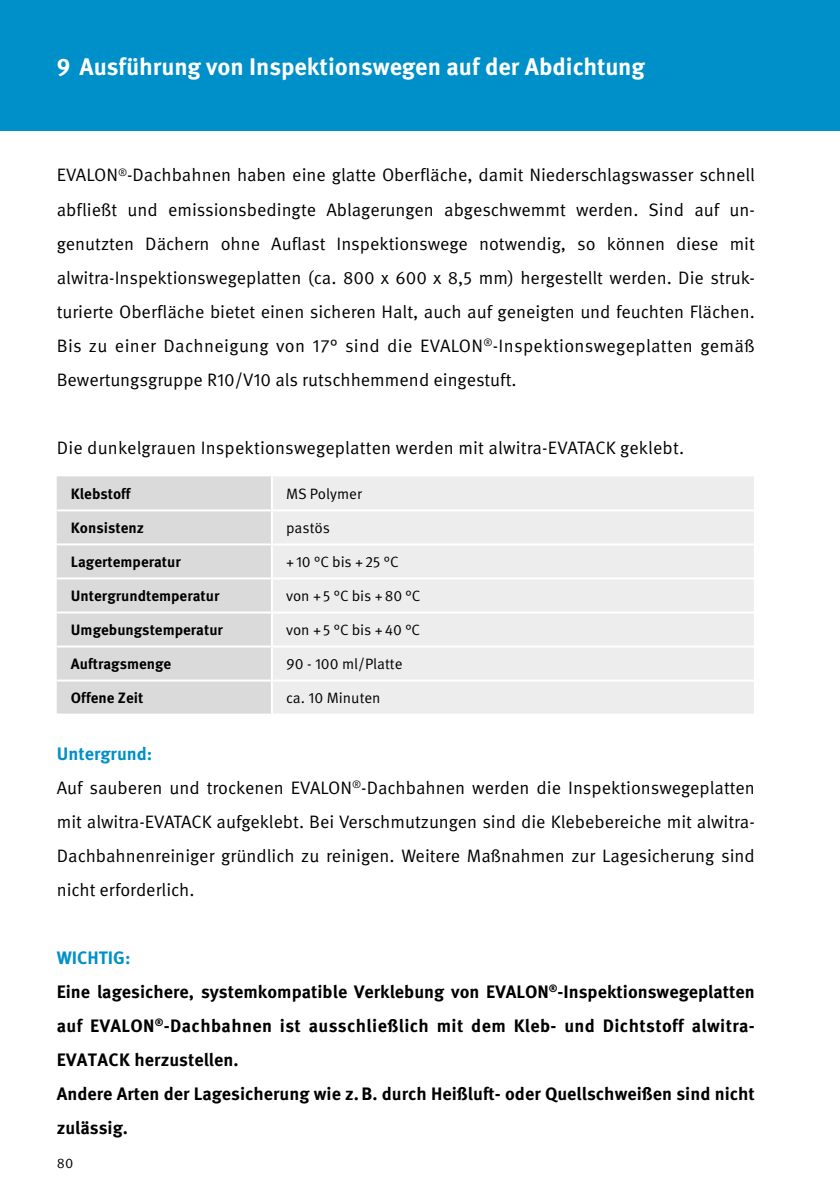
<style>
.page{position:relative;width:840px;height:1191px;background:#fff}
.page>*{position:absolute;margin:0;border:0;box-sizing:border-box;transform-origin:0 0}
.t1{font:700 24px "Meta Pro";color:#fff}
.t2{font:18px/34px "Meta Pro";color:#000;text-align:justify}
.t3{font:700 18px/34px "Meta Pro";color:#000}
.t4{font:700 15px "Meta Pro";color:#000}
.t5{font:15px "Meta Pro";color:#000}
.t6{font:14px "Meta Pro";color:#000}
.s1{font-weight:700;color:#0090c9}
.s2{color:#0090c9}
</style>
<div class="page">
<div style="left:0;top:0;width:839px;height:130px;background:#0090c9"></div>
<div style="left:57px;top:476px;width:214px;height:237px;background:#dadada"></div>
<div style="left:273px;top:476px;width:480px;height:237px;background:#ededed"></div>
<hr style="left:271px;top:509px;width:482px;height:2px;background:#fff">
<hr style="left:271px;top:543px;width:482px;height:2px;background:#fff">
<hr style="left:271px;top:577px;width:482px;height:2px;background:#fff">
<hr style="left:271px;top:611px;width:482px;height:2px;background:#fff">
<hr style="left:271px;top:645px;width:482px;height:2px;background:#fff">
<hr style="left:271px;top:679px;width:482px;height:2px;background:#fff">
<hr style="left:57px;top:509px;width:214px;height:2px;background:#fff">
<hr style="left:57px;top:543px;width:214px;height:2px;background:#fff">
<hr style="left:57px;top:577px;width:214px;height:2px;background:#fff">
<hr style="left:57px;top:611px;width:214px;height:2px;background:#fff">
<hr style="left:57px;top:645px;width:214px;height:2px;background:#fff">
<hr style="left:57px;top:679px;width:214px;height:2px;background:#fff">
<h1 class="t1" style="left:57px;top:51px;width:589px">9 Ausführung von Inspektionswegen auf der Abdichtung</h1>
<p class="t2" style="left:57px;top:159px;width:699px">EVALON<sup>®</sup>-Dachbahnen haben eine glatte Oberfläche, damit Niederschlagswasser schnell abfließt und emissionsbedingte Ablagerungen abgeschwemmt werden. Sind auf un&shy;genutzten Dächern ohne Auflast Inspektionswege notwendig, so können diese mit alwitra-Inspektionswegeplatten (ca. 800 x 600 x 8,5 mm) hergestellt werden. Die struk&shy;turierte Oberfläche bietet einen sicheren Halt, auch auf geneigten und feuchten Flächen.<br>Bis zu einer Dachneigung von 17° sind die EVALON<sup>®</sup>-Inspektionswegeplatten gemäß Bewertungsgruppe R10/V10 als rutschhemmend eingestuft.</p>
<p class="t2" style="left:57px;top:431px;width:628px">Die dunkelgrauen Inspektionswegeplatten werden mit alwitra-EVATACK geklebt.</p>
<p class="t4" style="left:71px;top:484px;width:61px">Klebstoff</p>
<p class="t5" style="left:286px;top:484px;width:77px">MS Polymer</p>
<p class="t4" style="left:71px;top:518px;width:74px">Konsistenz</p>
<p class="t5" style="left:286px;top:518px;width:45px">pastös</p>
<p class="t4" style="left:71px;top:552px;width:111px">Lagertemperatur</p>
<p class="t5" style="left:286px;top:552px;width:114px">+10 °C bis +25 °C</p>
<p class="t4" style="left:71px;top:586px;width:150px">Untergrundtemperatur</p>
<p class="t5" style="left:286px;top:586px;width:136px">von +5 °C bis +80 °C</p>
<p class="t4" style="left:71px;top:620px;width:153px">Umgebungstemperatur</p>
<p class="t5" style="left:286px;top:620px;width:136px">von +5 °C bis +40 °C</p>
<p class="t4" style="left:71px;top:654px;width:102px">Auftragsmenge</p>
<p class="t5" style="left:286px;top:654px;width:118px">90 - 100 ml/Platte</p>
<p class="t4" style="left:71px;top:688px;width:74px">Offene Zeit</p>
<p class="t5" style="left:286px;top:688px;width:96px">ca. 10 Minuten</p>
<p class="t2" style="left:57px;top:737px;width:699px;text-align:left"><span class="s1">Untergrund:<br></span>Auf sauberen und trockenen EVALON<sup>®</sup>-Dachbahnen werden die Inspektionswegeplatten mit alwitra-EVATACK aufgeklebt. Bei Verschmutzungen sind die Klebebereiche mit alwitra-Dachbahnenreiniger gründlich zu reinigen. Weitere Maßnahmen zur Lagesicherung sind nicht erforderlich.</p>
<p class="t3" style="left:57px;top:941px;width:699px"><span class="s2">WICHTIG:<br></span>Eine lagesichere, systemkompatible Verklebung von EVALON<sup>®</sup>-Inspektionswegeplatten auf EVALON<sup>®</sup>-Dachbahnen ist ausschließlich mit dem Kleb- und Dichtstoff alwitra-EVATACK herzustellen.<br>Andere Arten der Lagesicherung wie z.B. durch Heißluft- oder Quellschweißen sind nicht zulässig.</p>
<p class="t6" style="left:57px;top:1154px;width:18px">80</p>
</div>
